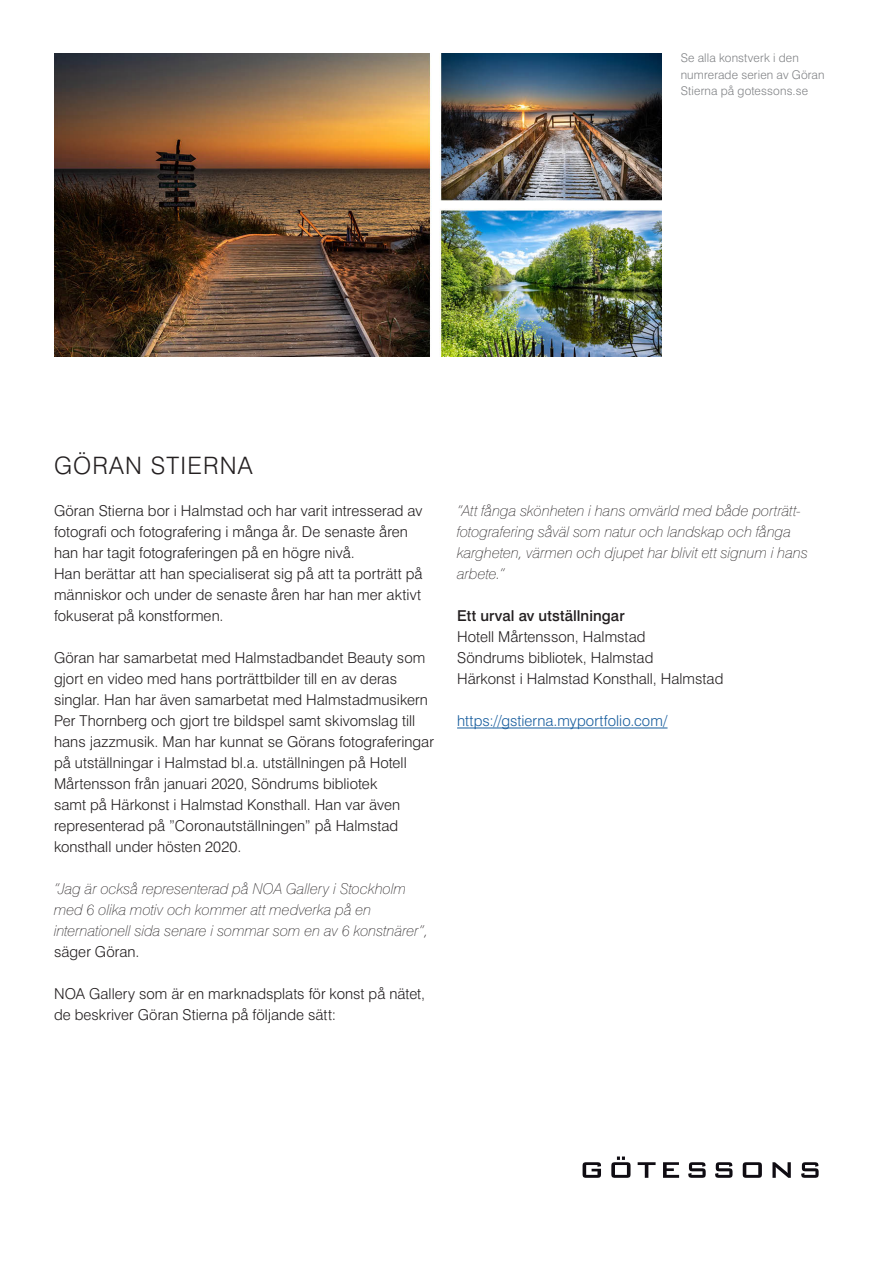
<style>
.page{position:relative;width:893px;height:1263px;background:#fff}
.page>*{position:absolute;margin:0;border:0;box-sizing:border-box;transform-origin:0 0}
.t1{font:300 24px "Swiss 721";letter-spacing:.05em;color:#231f20}
.t2{font:300 15px/21px "Swiss 721";letter-spacing:.005em;color:#231f20}
.t3{font:italic 100 15px/21px "Swiss 721";letter-spacing:.005em;color:#231f20}
.t4{font:300 15px "Swiss 721";letter-spacing:.005em;color:#175d9e}
.t5{font:500 15px "Swiss 721";letter-spacing:.005em;color:#231f20}
.t6{font:300 12px/16.5px "Swiss 721";letter-spacing:.01em;color:#808285}
.s1{font-weight:300;font-style:normal}
</style>
<div class="page">
<svg style="left:583px;top:1162px;width:18px;height:16px"></svg>
<svg style="left:611px;top:1156px;width:19px;height:22px"></svg>
<svg style="left:638px;top:1162px;width:18px;height:16px"></svg>
<svg style="left:663px;top:1162px;width:16px;height:16px"></svg>
<svg style="left:688px;top:1162px;width:18px;height:16px"></svg>
<svg style="left:715px;top:1162px;width:17px;height:16px"></svg>
<svg style="left:743px;top:1162px;width:19px;height:16px"></svg>
<svg style="left:772px;top:1162px;width:19px;height:16px"></svg>
<svg style="left:801px;top:1162px;width:18px;height:16px"></svg>
<hr style="left:457px;top:728px;width:211px;height:1px;background:#175d9e">
<img style="left:54px;top:53px;width:608px;height:304px">
<p class="t6" style="left:681px;top:50px;width:146px">Se alla konstverk i den numrerade serien av Göran<br>Stierna på gotessons.se</p>
<p class="t1" style="left:54px;top:451px;width:200px">GÖRAN STIERNA</p>
<p class="t2" style="left:54px;top:500px;width:370px">Göran Stierna bor i Halmstad och har varit intresserad av fotografi och fotografering i många år. De senaste åren han har tagit fotograferingen på en högre nivå.</p>
<p class="t2" style="left:54px;top:563px;width:370px;text-align:justify">Han berättar att han specialiserat sig på att ta porträtt på människor och under de senaste åren har han mer aktivt fokuserat på konstformen.</p>
<p class="t2" style="left:54px;top:647px;width:382px">Göran har samarbetat med Halmstadbandet Beauty som gjort en video med hans porträttbilder till en av deras singlar. Han har även samarbetat med Halmstadmusikern Per Thornberg och gjort tre bildspel samt skivomslag till hans jazzmusik. Man har kunnat se Görans fotograferingar på utställningar i Halmstad bl.a. utställningen på Hotell Mårtensson från januari 2020, Söndrums bibliotek<br>samt på Härkonst i Halmstad Konsthall. Han var även representerad på ”Coronautställningen” på Halmstad konsthall under hösten 2020.</p>
<p class="t3" style="left:54px;top:878px;width:376px">”Jag är också representerad på NOA Gallery i Stockholm med 6 olika motiv och kommer att medverka på en internationell sida senare i sommar som en av 6 konstnärer”, <span class="s1">säger Göran.</span></p>
<p class="t2" style="left:54px;top:983px;width:373px">NOA Gallery som är en marknadsplats för konst på nätet, de beskriver Göran Stierna på följande sätt:</p>
<p class="t3" style="left:457px;top:500px;width:352px">”Att fånga skönheten i hans omvärld med både porträtt&shy;fotografering såväl som natur och landskap och fånga kargheten, värmen och djupet har blivit ett signum i hans arbete.”</p>
<p class="t5" style="left:457px;top:607px;width:169px">Ett urval av utställningar</p>
<p class="t2" style="left:457px;top:626px;width:190px">Hotell Mårtensson, Halmstad</p>
<p class="t2" style="left:457px;top:647px;width:198px">Söndrums bibliotek, Halmstad</p>
<p class="t2" style="left:457px;top:668px;width:268px">Härkonst i Halmstad Konsthall, Halmstad</p>
<p class="t4" style="left:457px;top:712px;width:212px">https://gstierna.myportfolio.com/</p>
</div>
